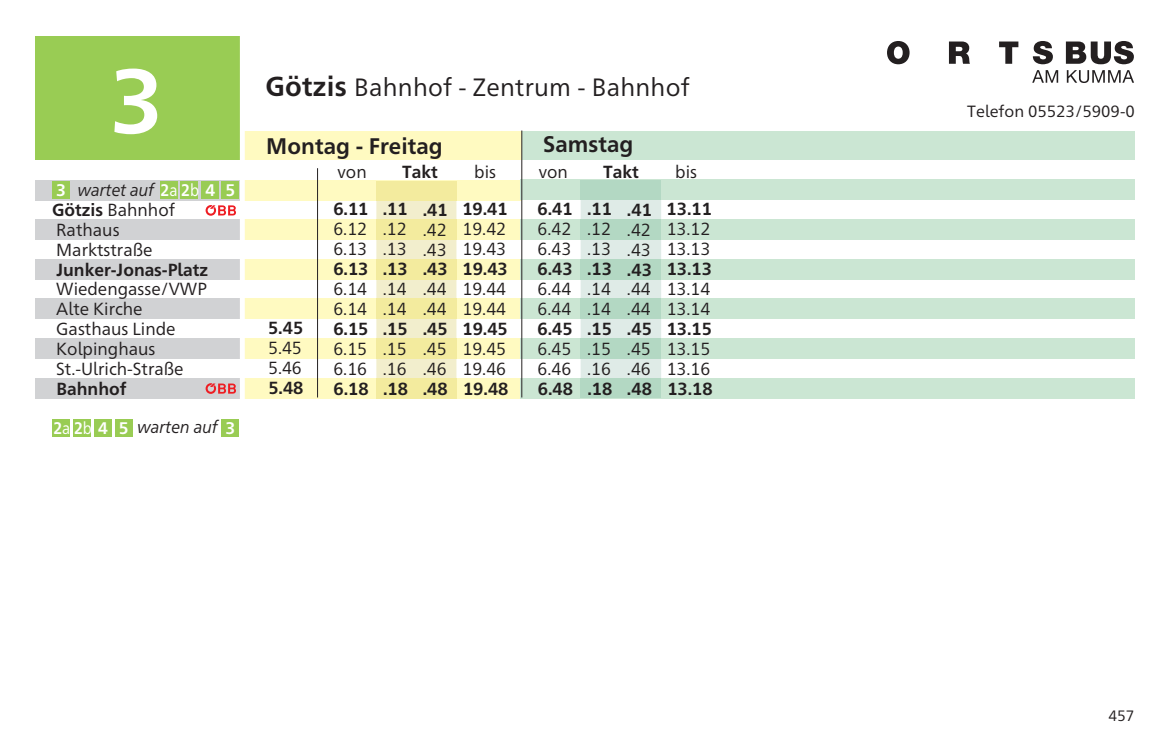
<style>
.page{position:relative;width:1170px;height:745px;background:#fff}
.page>*{position:absolute;margin:0;border:0;box-sizing:border-box;transform-origin:0 0}
.t1{font:700 103.25px "Neue Frutiger 1450 for VV";color:#fff}
.t2{font:700 90.75px "Neue Frutiger 1450 for VV";color:#fff}
.t3{font:25px "Neue Frutiger 1450 for VV";letter-spacing:.01em;color:#231f20}
.t4{font:700 22.5px "Neue Frutiger 1450 for VV";letter-spacing:.005em;color:#231f20}
.t5{font:17.5px/20px "Neue Frutiger 1450 for VV";color:#231f20;text-align:justify}
.t6{font:italic 17.5px "Neue Frutiger 1450 for VV";color:#231f20;scale:.93 1}
.t7{font:700 17.5px/20px "Neue Frutiger 1450 for VV";color:#231f20;text-align:justify}
.t8{font:700 16.75px "Neue Frutiger 1450 for VV";color:#fff;scale:.88 1}
.t9{font:16.25px "Neue Frutiger 1450 for VV";color:#231f20}
.t10{font:15px "Neue Frutiger 1450 for VV";color:#231f20}
.s1{font-weight:700;font-style:normal;font-size:16.75px;color:#fff}
.s2{font-style:normal;font-size:16.75px;color:#fff}
.s3{font-weight:700}
.s4{font-weight:400}
.s5{font-weight:700;font-size:27.5px}
</style>
<div class="page">
<svg style="left:35px;top:41px;width:1099px;height:358px"></svg>
<div style="left:35px;top:37px;width:206px;height:123px;background:#99cc54"></div>
<div style="left:241px;top:131px;width:280px;height:29px;background:#fffac1"></div>
<div style="left:242px;top:259px;width:280px;height:20px;background:#fffac1"></div>
<div style="left:242px;top:298px;width:280px;height:20px;background:#fffac1"></div>
<div style="left:242px;top:338px;width:280px;height:20px;background:#fffac1"></div>
<div style="left:242px;top:378px;width:280px;height:20px;background:#fffac1"></div>
<div style="left:242px;top:220px;width:280px;height:20px;background:#fffac1"></div>
<div style="left:242px;top:180px;width:280px;height:20px;background:#fffac1"></div>
<div style="left:35px;top:259px;width:205px;height:20px;background:#d1d2d4"></div>
<div style="left:35px;top:298px;width:205px;height:20px;background:#d1d2d4"></div>
<div style="left:35px;top:338px;width:205px;height:20px;background:#d1d2d4"></div>
<div style="left:35px;top:378px;width:205px;height:20px;background:#d1d2d4"></div>
<div style="left:35px;top:220px;width:205px;height:20px;background:#d1d2d4"></div>
<div style="left:35px;top:180px;width:205px;height:20px;background:#d1d2d4"></div>
<div style="left:521px;top:131px;width:613px;height:28px;background:#cbe6d3"></div>
<div style="left:520px;top:259px;width:614px;height:20px;background:#cbe6d3"></div>
<div style="left:520px;top:219px;width:614px;height:20px;background:#cbe6d3"></div>
<div style="left:520px;top:179px;width:614px;height:20px;background:#cbe6d3"></div>
<div style="left:520px;top:298px;width:614px;height:20px;background:#cbe6d3"></div>
<div style="left:520px;top:338px;width:614px;height:20px;background:#cbe6d3"></div>
<div style="left:520px;top:378px;width:614px;height:20px;background:#cbe6d3"></div>
<div style="left:580px;top:199px;width:81px;height:179px;background:#dfebe7"></div>
<div style="left:580px;top:259px;width:81px;height:20px;background:#b3d8c3"></div>
<div style="left:580px;top:219px;width:81px;height:20px;background:#b3d8c3"></div>
<div style="left:580px;top:180px;width:81px;height:19px;background:#b3d8c3"></div>
<div style="left:580px;top:298px;width:81px;height:20px;background:#b3d8c3"></div>
<div style="left:580px;top:338px;width:81px;height:20px;background:#b3d8c3"></div>
<div style="left:580px;top:378px;width:81px;height:19px;background:#b3d8c3"></div>
<div style="left:376px;top:200px;width:80px;height:178px;background:#f2eecd"></div>
<div style="left:376px;top:259px;width:80px;height:20px;background:#f3eb9e"></div>
<div style="left:376px;top:298px;width:80px;height:20px;background:#f3eb9e"></div>
<div style="left:376px;top:338px;width:80px;height:20px;background:#f3eb9e"></div>
<div style="left:376px;top:378px;width:80px;height:20px;background:#f3eb9e"></div>
<div style="left:376px;top:220px;width:80px;height:20px;background:#f3eb9e"></div>
<div style="left:376px;top:181px;width:80px;height:19px;background:#f3eb9e"></div>
<div style="left:240px;top:37px;width:5px;height:414px;background:#fff"></div>
<hr style="left:317px;top:168px;width:1px;height:229px;background:#231f20">
<hr style="left:521px;top:130px;width:1px;height:267px;background:#231f20">
<div style="left:222px;top:419px;width:17px;height:17px;background:#99cc54"></div>
<div style="left:52px;top:181px;width:18px;height:18px;background:#99cc54"></div>
<div style="left:202px;top:181px;width:17px;height:18px;background:#99cc54"></div>
<div style="left:222px;top:181px;width:17px;height:18px;background:#99cc54"></div>
<div style="left:160px;top:181px;width:17px;height:18px;background:#99cc54"></div>
<div style="left:180px;top:181px;width:18px;height:18px;background:#99cc54"></div>
<div style="left:94px;top:419px;width:18px;height:17px;background:#99cc54"></div>
<div style="left:115px;top:419px;width:17px;height:17px;background:#99cc54"></div>
<div style="left:53px;top:419px;width:17px;height:17px;background:#99cc54"></div>
<div style="left:73px;top:419px;width:18px;height:17px;background:#99cc54"></div>
<svg style="left:205px;top:383px;width:31px;height:10px"></svg>
<svg style="left:205px;top:205px;width:31px;height:10px"></svg>
<svg style="left:886px;top:41px;width:23px;height:23px"></svg>
<svg style="left:948px;top:41px;width:21px;height:23px"></svg>
<svg style="left:999px;top:41px;width:19px;height:23px"></svg>
<svg style="left:1032px;top:41px;width:20px;height:23px"></svg>
<svg style="left:1065px;top:41px;width:68px;height:23px"></svg>
<svg style="left:1032px;top:70px;width:26px;height:13px"></svg>
<svg style="left:1066px;top:70px;width:67px;height:13px"></svg>
<p class="t1" style="left:105px;top:15px;width:62px">3</p>
<p class="t2" style="left:109px;top:36px;width:56px">3</p>
<p class="t6" style="left:56px;top:177px;width:194px"><span class="s1">3</span> wartet auf <span class="s1">2</span><span class="s2">a</span> <span class="s1">2</span><span class="s2">b</span> <span class="s1">4 5</span></p>
<p class="t5" style="left:52px;top:198px;width:157px;text-align:left"><span class="s3">Götzis</span> Bahnhof<br>Rathaus<br>Marktstraße<br><span class="s3">Junker-Jonas-Platz<br></span>Wiedengasse/VWP<br>Alte Kirche<br>Gasthaus Linde<br>Kolpinghaus<br>St.-Ulrich-Straße<br><span class="s3">Bahnhof</span></p>
<p class="t8" style="left:53px;top:415px;width:87px">2<span class="s4">a</span>2<span class="s4">b</span> 4 5</p>
<p class="t6" style="left:137px;top:414px;width:107px">warten auf <span class="s1">3</span></p>
<p class="t3" style="left:265px;top:68px;width:426px"><span class="s5">Götzis</span> Bahnhof - Zentrum - Bahnhof</p>
<p class="t4" style="left:266px;top:130px;width:178px">Montag - Freitag</p>
<p class="t4" style="left:543px;top:128px;width:92px">Samstag</p>
<p class="t7" style="left:268px;top:317px;width:37px">5.45<br><span class="s4">5.45<br>5.46<br></span>5.48</p>
<p class="t5" style="left:337px;top:160px;width:31px">von</p>
<p class="t7" style="left:402px;top:160px;width:37px">Takt</p>
<p class="t5" style="left:474px;top:160px;width:23px">bis</p>
<p class="t5" style="left:538px;top:160px;width:31px">von</p>
<p class="t7" style="left:603px;top:160px;width:37px">Takt</p>
<p class="t5" style="left:675px;top:160px;width:23px">bis</p>
<p class="t5" style="left:333px;top:197px;width:37px"><span class="s3">6.11<br></span>6.12<br>6.13<br><span class="s3">6.13<br></span>6.14<br>6.14<br><span class="s3">6.15<br></span>6.15<br>6.16<br><span class="s3">6.18</span></p>
<p class="t5" style="left:383px;top:197px;width:27px"><span class="s3">.11 </span>.12 .13 <span class="s3">.13 </span>.14 .14 <span class="s3">.15 </span>.15 .16 <span class="s3">.18</span></p>
<p class="t5" style="left:422px;top:198px;width:26px"><span class="s3">.41 </span>.42 .43 <span class="s3">.43 </span>.44 .44 <span class="s3">.45 </span>.45 .46 <span class="s3">.48</span></p>
<p class="t5" style="left:537px;top:198px;width:37px"><span class="s3">6.41<br></span>6.42<br>6.43<br><span class="s3">6.43<br></span>6.44<br>6.44<br><span class="s3">6.45<br></span>6.45<br>6.46<br><span class="s3">6.48</span></p>
<p class="t5" style="left:587px;top:198px;width:27px"><span class="s3">.11 </span>.12 .13 <span class="s3">.13 </span>.14 .14 <span class="s3">.15 </span>.15 .16 <span class="s3">.18</span></p>
<p class="t5" style="left:627px;top:198px;width:26px"><span class="s3">.41 </span>.42 .43 <span class="s3">.43 </span>.44 .44 <span class="s3">.45 </span>.45 .46 <span class="s3">.48</span></p>
<p class="t5" style="left:666px;top:198px;width:48px;text-align:left"><span class="s3">13.11<br></span>13.12<br>13.13<br><span class="s3">13.13<br></span>13.14<br>13.14<br><span class="s3">13.15<br></span>13.15<br>13.16<br><span class="s3">13.18</span></p>
<p class="t5" style="left:462px;top:198px;width:48px;text-align:left"><span class="s3">19.41<br></span>19.42<br>19.43<br><span class="s3">19.43<br></span>19.44<br>19.44<br><span class="s3">19.45<br></span>19.45<br>19.46<br><span class="s3">19.48</span></p>
<p class="t9" style="left:967px;top:100px;width:169px">Telefon 05523/5909-0</p>
<p class="t10" style="left:1108px;top:704px;width:27px">457</p>
</div>
